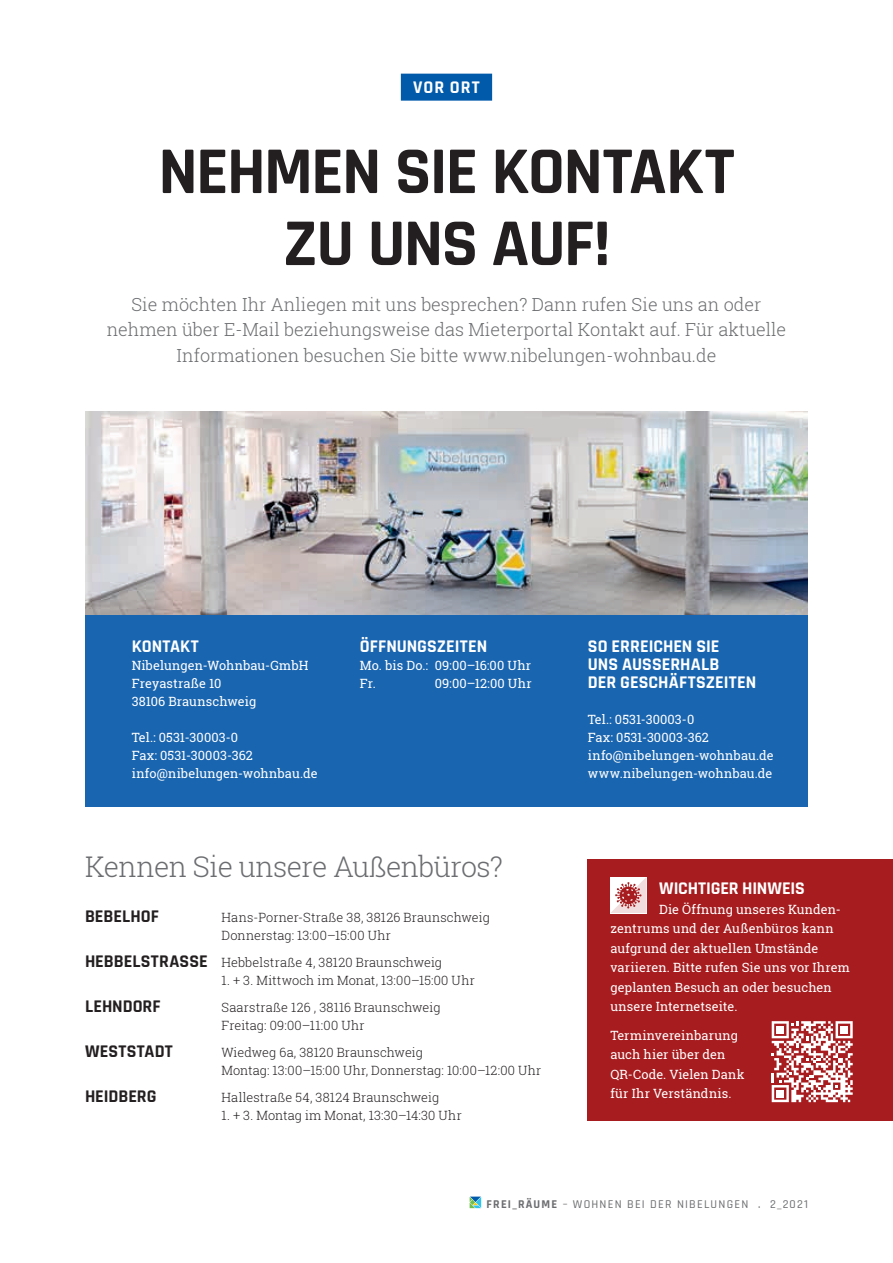
<style>
.page{position:relative;width:893px;height:1263px;background:#fff}
.page>*{position:absolute;margin:0;border:0;box-sizing:border-box;transform-origin:0 0}
.Überschrift{font:700 67.5px/72px "Rajdhani";letter-spacing:-.025em;color:#231f20;text-align:center}
.Überschrift_Extra{font:300 28.5px "Roboto Slab";letter-spacing:-.02em;color:#6c6d70}
.Intro_Klein{font:300 18px/25.5px "Roboto Slab";color:#6c6d70;text-align:center}
.Zwischenüberschrift{font:700 18px/18px "Rajdhani";color:#fff}
.Zwischenüberschrift-2{font:700 18px "Rajdhani";color:#231f20}
.Bildüberschrift{font:700 18px "Rajdhani";letter-spacing:-.01em;color:#fff}
.Kategorie{font:700 18px "Rajdhani";letter-spacing:.055em;color:#fff}
.Bildunterschrift{font:12.75px/19.5px "Roboto Slab";letter-spacing:.01em;color:#fff}
.xxx{font:12.75px "Roboto Slab";letter-spacing:.01em;color:#fff}
.Zwischenüberschrift-3{font:300 12.75px "Roboto Slab";letter-spacing:.01em;color:#231f20}
.xxx-2{font:300 12.75px "Roboto Slab";letter-spacing:.01em;color:#231f20}
.Zwischenüberschrift-4{font:12.75px "Roboto Slab";letter-spacing:.01em;color:#fff}
.t1{font:500 12px "Rajdhani";letter-spacing:.1em;color:#6c6d70}
.s1{font-family:"Rajdhani";font-weight:700;font-size:18px}
.s2{font-weight:700}
</style>
<div class="page">
<svg style="left:470px;top:1196px;width:11px;height:12px"></svg>
<img style="left:85px;top:412px;width:723px;height:203px">
<div style="left:85px;top:615px;width:723px;height:191px;background:#1a65af"></div>
<div style="left:401px;top:74px;width:91px;height:27px;background:#015aaa"></div>
<div style="left:588px;top:859px;width:305px;height:261px;background:#a61c1f"></div>
<svg style="left:610px;top:877px;width:36px;height:36px"></svg>
<svg style="left:772px;top:1021px;width:81px;height:81px"></svg>
<p class="Kategorie" style="left:413px;top:77px;width:68px">VOR ORT</p>
<p class="Überschrift" style="left:158px;top:137px;width:578px">NEHMEN SIE KONTAKT<br>ZU UNS AUF!</p>
<p class="Intro_Klein" style="left:107px;top:291px;width:681px">Sie möchten Ihr Anliegen mit uns besprechen? Dann rufen Sie uns an oder nehmen über E-Mail beziehungsweise das Mieterportal Kontakt auf. Für aktuelle<br>Informationen besuchen Sie bitte www.nibelungen-wohnbau.de</p>
<p class="Zwischenüberschrift" style="left:132px;top:638px;width:69px">KONTAKT</p>
<p class="xxx" style="left:132px;top:657px;width:178px">Nibelungen-Wohnbau- GmbH</p>
<p class="xxx" style="left:132px;top:675px;width:91px">Freyastraße 10</p>
<p class="xxx" style="left:132px;top:693px;width:126px">38106 Braunschweig</p>
<p class="xxx" style="left:132px;top:729px;width:108px">Tel.: 0531-30003-0</p>
<p class="xxx" style="left:132px;top:747px;width:123px">Fax: 0531-30003-362</p>
<p class="xxx" style="left:132px;top:765px;width:187px">info@nibelungen-wohnbau.de</p>
<p class="Zwischenüberschrift" style="left:360px;top:638px;width:129px">ÖFFNUNGSZEITEN</p>
<p class="Zwischenüberschrift-4" style="left:360px;top:657px;width:173px">Mo. bis Do.: 09:00–16:00 Uhr</p>
<p class="xxx" style="left:360px;top:675px;width:18px">Fr.</p>
<p class="xxx" style="left:435px;top:675px;width:98px">09:00–12:00 Uhr</p>
<p class="Überschrift_Extra" style="left:85px;top:847px;width:419px">Kennen Sie unsere Außenbüros?</p>
<p class="Zwischenüberschrift-2" style="left:85px;top:905px;width:75px">BEBELHOF</p>
<p class="Zwischenüberschrift-3" style="left:222px;top:909px;width:270px">Hans-Porner-Straße 38, 38126 Braunschweig</p>
<p class="xxx-2" style="left:222px;top:927px;width:171px">Donnerstag: 13:00–15:00 Uhr</p>
<p class="Zwischenüberschrift-3" style="left:85px;top:954px;width:358px"><span class="s1">HEBBELSTRASSE</span> Hebbelstraße 4, 38120 Braunschweig</p>
<p class="xxx-2" style="left:222px;top:972px;width:255px">1. + 3. Mittwoch im Monat, 13:00–15:00 Uhr</p>
<p class="Zwischenüberschrift-2" style="left:85px;top:995px;width:77px">LEHNDORF</p>
<p class="Zwischenüberschrift-3" style="left:222px;top:999px;width:220px">Saarstraße 126 , 38116 Braunschweig</p>
<p class="Zwischenüberschrift-3" style="left:222px;top:1017px;width:144px">Freitag: 09:00–11:00 Uhr</p>
<p class="Zwischenüberschrift-2" style="left:85px;top:1040px;width:89px">WESTSTADT</p>
<p class="Zwischenüberschrift-3" style="left:222px;top:1044px;width:203px">Wiedweg 6a, 38120 Braunschweig</p>
<p class="xxx-2" style="left:222px;top:1062px;width:321px">Montag: 13:00–15:00 Uhr, Donnerstag: 10:00–12:00 Uhr</p>
<p class="Zwischenüberschrift-2" style="left:85px;top:1085px;width:73px">HEIDBERG</p>
<p class="Zwischenüberschrift-3" style="left:222px;top:1089px;width:219px">Hallestraße 54, 38124 Braunschweig</p>
<p class="xxx-2" style="left:222px;top:1107px;width:242px">1. + 3. Montag im Monat, 13:30–14:30 Uhr</p>
<p class="Zwischenüberschrift" style="left:588px;top:638px;width:170px">SO ERREICHEN SIE<br>UNS AUSSERHALB<br>DER GESCHÄFTSZEITEN</p>
<p class="xxx" style="left:588px;top:711px;width:108px">Tel.: 0531-30003-0</p>
<p class="xxx" style="left:588px;top:729px;width:123px">Fax: 0531-30003-362</p>
<p class="xxx" style="left:588px;top:747px;width:187px">info@nibelungen-wohnbau.de</p>
<p class="xxx" style="left:588px;top:765px;width:186px">www.nibelungen-wohnbau.de</p>
<p class="Bildüberschrift" style="left:659px;top:877px;width:147px">WICHTIGER HINWEIS</p>
<p class="Bildunterschrift" style="left:610px;top:899px;width:241px;text-indent:49px">Die Öffnung unseres Kunden&shy;zentrums und der Außenbüros kann aufgrund der aktuellen Umstände variieren. Bitte rufen Sie uns vor Ihrem geplanten Besuch an oder besuchen unsere Internetseite.</p>
<p class="Bildunterschrift" style="left:610px;top:1025px;width:129px">Terminvereinbarung auch hier über den</p>
<p class="Bildunterschrift" style="left:610px;top:1064px;width:136px">QR- Code. Vielen Dank für Ihr Verständnis.</p>
<p class="t1" style="left:487px;top:1197px;width:323px"><span class="s2">FREI_RÄUME</span> – WOHNEN BEI DER NIBELUNGEN . 2_2021</p>
</div>
